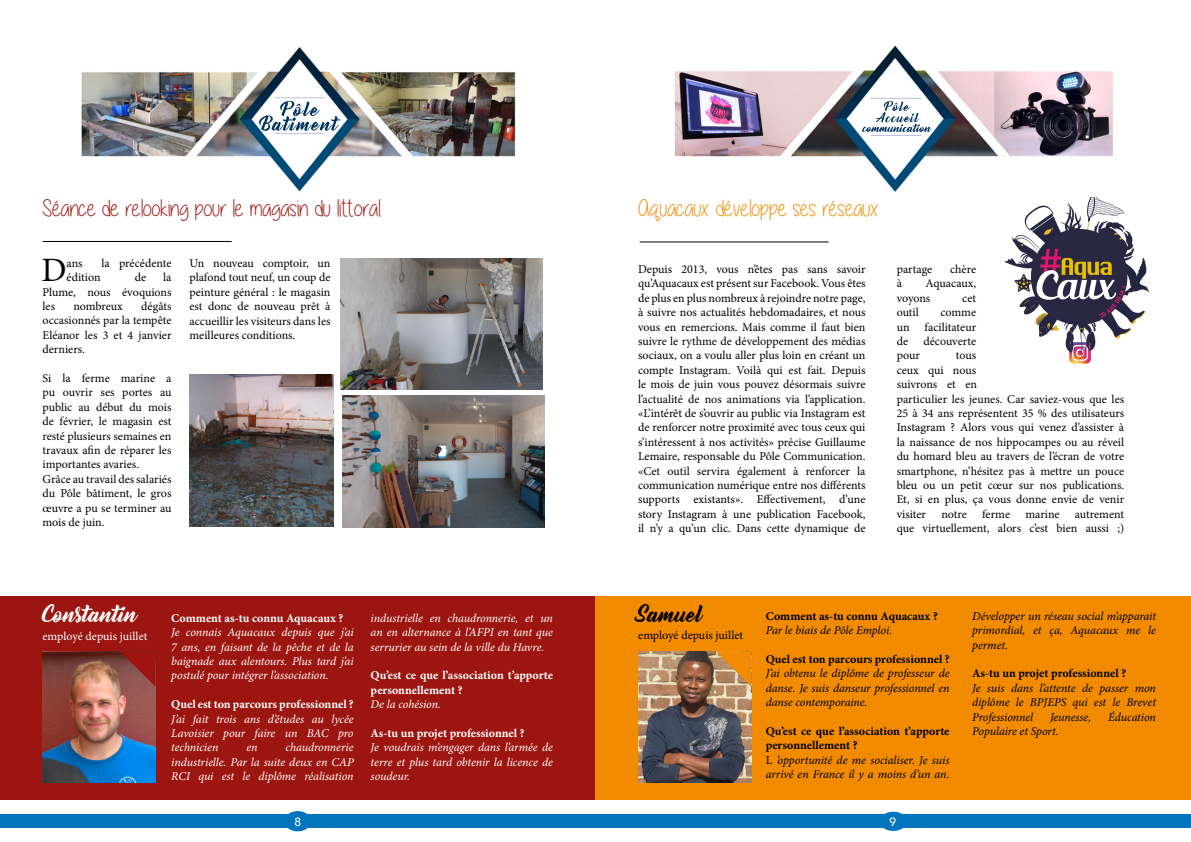
<style>
.page{position:relative;width:1191px;height:842px;background:#fff}
.page>*{position:absolute;margin:0;border:0;box-sizing:border-box;transform-origin:0 0}
.t1{font:34.2px "Minion Pro";color:#000}
.t2{font:24px "Alittlesunshine";color:#9e1411}
.t3{font:24px "Alittlesunshine";color:#f28b00}
.t4{font:21px "Bernadette";color:#fff}
.t5{font:21px "Bernadette";color:#000}
.t6{font:12px/14.4px "Minion Pro";color:#000;text-align:justify}
.t7{font:italic 12px/14.4px "Minion Pro";letter-spacing:-.005em;color:#fff;text-align:justify}
.t8{font:italic 12px/14.4px "Minion Pro";letter-spacing:-.01em;color:#000;text-align:justify}
.t9{font:700 12px/14.4px "Minion Pro";color:#fff}
.t10{font:700 12px "Minion Pro";letter-spacing:-.005em;color:#000}
.t11{font:12px "Minion Pro";color:#fff}
.t12{font:500 12px "Avenir";color:#fff}
.s1{font-weight:700;font-style:normal}
.s2{font-style:normal}
</style>
<div class="page">
<div style="left:596px;top:814px;width:594px;height:14px;background:#0074bc"></div>
<div style="left:0;top:814px;width:595px;height:14px;background:#0074bc"></div>
<div style="left:284px;top:811px;width:27px;height:20px;background:#0074bc;border-radius:50%"></div>
<div style="left:879px;top:812px;width:27px;height:19px;background:#0074bc;border-radius:50%"></div>
<div style="left:0;top:596px;width:595px;height:203px;background:#9d1510"></div>
<div style="left:595px;top:596px;width:596px;height:203px;background:#f28b00"></div>
<img style="left:1004px;top:197px;width:144px;height:167px">
<img style="left:638px;top:651px;width:113px;height:131px">
<svg style="left:716px;top:651px;width:35px;height:36px"></svg>
<img style="left:190px;top:375px;width:143px;height:152px">
<img style="left:342px;top:396px;width:202px;height:131px">
<img style="left:341px;top:258px;width:201px;height:131px">
<img style="left:81px;top:47px;width:435px;height:145px">
<img style="left:674px;top:45px;width:439px;height:147px">
<img style="left:42px;top:651px;width:114px;height:131px">
<svg style="left:120px;top:651px;width:35px;height:36px"></svg>
<hr style="left:639px;top:241px;width:189px;height:1px;background:#000">
<hr style="left:43px;top:241px;width:189px;height:1px;background:#000">
<h2 class="t2" style="left:43px;top:196px;width:339px">Séance de relooking pour le magasin du littoral</h2>
<h1 class="t1" style="left:41px;top:247px;width:27px">D</h1>
<p class="t6" style="left:66px;top:256px;width:18px">ans</p>
<p class="t6" style="left:101px;top:256px;width:72px">la précédente</p>
<p class="t6" style="left:43px;top:270px;width:130px;text-indent:121px">la Plume, nous évoquions les</p>
<p class="t6" style="left:66px;top:270px;width:36px">édition</p>
<p class="t6" style="left:135px;top:270px;width:13px">de</p>
<p class="t6" style="left:43px;top:299px;width:130px;text-indent:99px">dégâts occasionnés par la tempête Eléanor les 3 et 4 janvier derniers.</p>
<p class="t6" style="left:43px;top:371px;width:130px;text-align:left">Si la ferme marine a pu ouvrir ses portes au public au début du mois de février, le magasin est resté plusieurs semaines en travaux afin de réparer les importantes avaries.<br>Grâce au travail des salariés du Pôle bâtiment, le gros œuvre a pu se terminer au mois de juin.</p>
<p class="t6" style="left:73px;top:299px;width:51px">nombreux</p>
<p class="t6" style="left:189px;top:256px;width:143px">Un nouveau comptoir, un plafond tout neuf, un coup de peinture général : le magasin est donc de nouveau prêt à accueillir les visiteurs dans les meilleures conditions.</p>
<h2 class="t3" style="left:637px;top:196px;width:242px">Aquacaux développe ses réseaux</h2>
<p class="t6" style="left:638px;top:262px;width:229px">Depuis 2013, vous n’êtes pas sans savoir qu’Aquacaux est présent sur Facebook. Vous êtes de plus en plus nombreux à rejoindre notre page, à suivre nos actualités hebdomadaires, et nous vous en remercions. Mais comme il faut bien suivre le rythme de développement des médias sociaux, on a voulu aller plus loin en créant un compte Instagram. Voilà qui est fait. Depuis le mois de juin vous pouvez désormais suivre l’actualité de nos animations via l’application. «L’intérêt de s’ouvrir au public via Instagram est de renforcer notre proximité avec tous ceux qui s’intéressent à nos activités» précise Guillaume Lemaire, responsable du Pôle Communication. «Cet outil servira également à renforcer la communication numérique entre nos différents supports existants». Effectivement, d’une story Instagram à une publication Facebook, il n’y a qu’un clic. Dans cette dynamique de</p>
<p class="t6" style="left:896px;top:262px;width:37px">partage</p>
<p class="t6" style="left:950px;top:262px;width:27px">chère</p>
<p class="t6" style="left:896px;top:276px;width:7px">à</p>
<p class="t6" style="left:896px;top:276px;width:81px;text-indent:29px">Aquacaux, voyons</p>
<p class="t6" style="left:962px;top:291px;width:15px">cet</p>
<p class="t6" style="left:896px;top:305px;width:24px">outil</p>
<p class="t6" style="left:896px;top:305px;width:81px;text-indent:44px">comme un facilitateur de</p>
<p class="t6" style="left:923px;top:334px;width:54px">découverte</p>
<p class="t6" style="left:896px;top:348px;width:229px;text-align:left;text-indent:59px">tous<br>ceux qui nous<br>suivrons et en<br>particulier les jeunes. Car saviez-vous que les<br>25 à 34 ans représentent 35 % des utilisateurs<br>Instagram ? Alors vous qui venez d’assister à la naissance de nos hippocampes ou au réveil du homard bleu au travers de l’écran de votre smartphone, n’hésitez pas à mettre un pouce bleu ou un petit cœur sur nos publications.<br>Et, si en plus, ça vous donne envie de venir visiter</p>
<p class="t6" style="left:896px;top:348px;width:25px">pour</p>
<p class="t6" style="left:941px;top:507px;width:27px">notre</p>
<p class="t6" style="left:982px;top:507px;width:29px">ferme</p>
<p class="t6" style="left:1025px;top:507px;width:36px">marine</p>
<p class="t6" style="left:896px;top:507px;width:229px;text-align:right">autrement<br>que virtuellement, alors c’est bien aussi ;)</p>
<h3 class="t4" style="left:42px;top:597px;width:97px">Constantin</h3>
<h3 class="t5" style="left:638px;top:597px;width:67px">Samuel</h3>
<p class="t7" style="left:371px;top:611px;width:184px">industrielle en chaudronnerie, et un an en alternance à l’AFPI en tant que serrurier au sein de la ville du Havre.</p>
<p class="t9" style="left:371px;top:668px;width:184px">Qu’est ce que l’association t’apporte personnellement ?</p>
<p class="t7" style="left:371px;top:697px;width:72px">De la cohésion.</p>
<p class="t9" style="left:371px;top:726px;width:155px">As-tu un projet professionnel ?</p>
<p class="t7" style="left:371px;top:740px;width:184px">Je voudrais m’engager dans l’armée de terre et plus tard obtenir la licence de soudeur.</p>
<p class="t9" style="left:171px;top:611px;width:174px">Comment as-tu connu Aquacaux ?</p>
<p class="t7" style="left:171px;top:625px;width:184px">Je connais Aquacaux depuis que j’ai 7 ans, en faisant de la pêche et de la baignade aux alentours. Plus tard j’ai postulé pour intégrer l’association.</p>
<p class="t9" style="left:171px;top:697px;width:184px">Quel est ton parcours professionnel ?</p>
<p class="t7" style="left:171px;top:711px;width:184px">J’ai fait trois ans d’études au lycée Lavoisier pour faire un BAC pro technicien</p>
<p class="t11" style="left:43px;top:628px;width:106px">employé depuis juillet</p>
<p class="t6" style="left:638px;top:628px;width:106px">employé depuis juillet</p>
<p class="t7" style="left:171px;top:740px;width:184px;text-indent:114px">chaudronnerie industrielle. Par la suite deux en CAP RCI qui est le diplôme réalisation</p>
<p class="t7" style="left:246px;top:740px;width:13px">en</p>
<p class="t10" style="left:765px;top:607px;width:174px">Comment as-tu connu Aquacaux ?</p>
<p class="t8" style="left:765px;top:623px;width:128px">Par le biais de Pôle Emploi.</p>
<p class="t10" style="left:765px;top:651px;width:185px">Quel est ton parcours professionnel ?</p>
<p class="t8" style="left:765px;top:666px;width:185px">J’ai obtenu le diplôme de professeur de danse. Je suis danseur professionnel en danse contemporaine.</p>
<p class="t8" style="left:765px;top:724px;width:185px;text-align:left"><span class="s1">Qu’est ce que l’association t’apporte personnellement ?<br></span><span class="s2">L</span> ’opportunité de me socialiser. Je suis arrivé en France il y a moins d’un an.</p>
<p class="t12" style="left:295px;top:811px;width:8px">8</p>
<p class="t12" style="left:889px;top:811px;width:8px">9</p>
<p class="t8" style="left:972px;top:609px;width:185px">Développer un réseau social m’apparait primordial, et ça, Aquacaux me le permet.</p>
<p class="t10" style="left:972px;top:665px;width:155px">As-tu un projet professionnel ?</p>
<p class="t8" style="left:972px;top:681px;width:185px">Je suis dans l’attente de passer mon diplôme le BPJEPS qui est le Brevet Professionnel</p>
<p class="t8" style="left:1050px;top:709px;width:43px">Jeunesse,</p>
<p class="t8" style="left:1108px;top:709px;width:49px">Éducation</p>
<p class="t8" style="left:972px;top:724px;width:88px">Populaire et Sport.</p>
</div>
